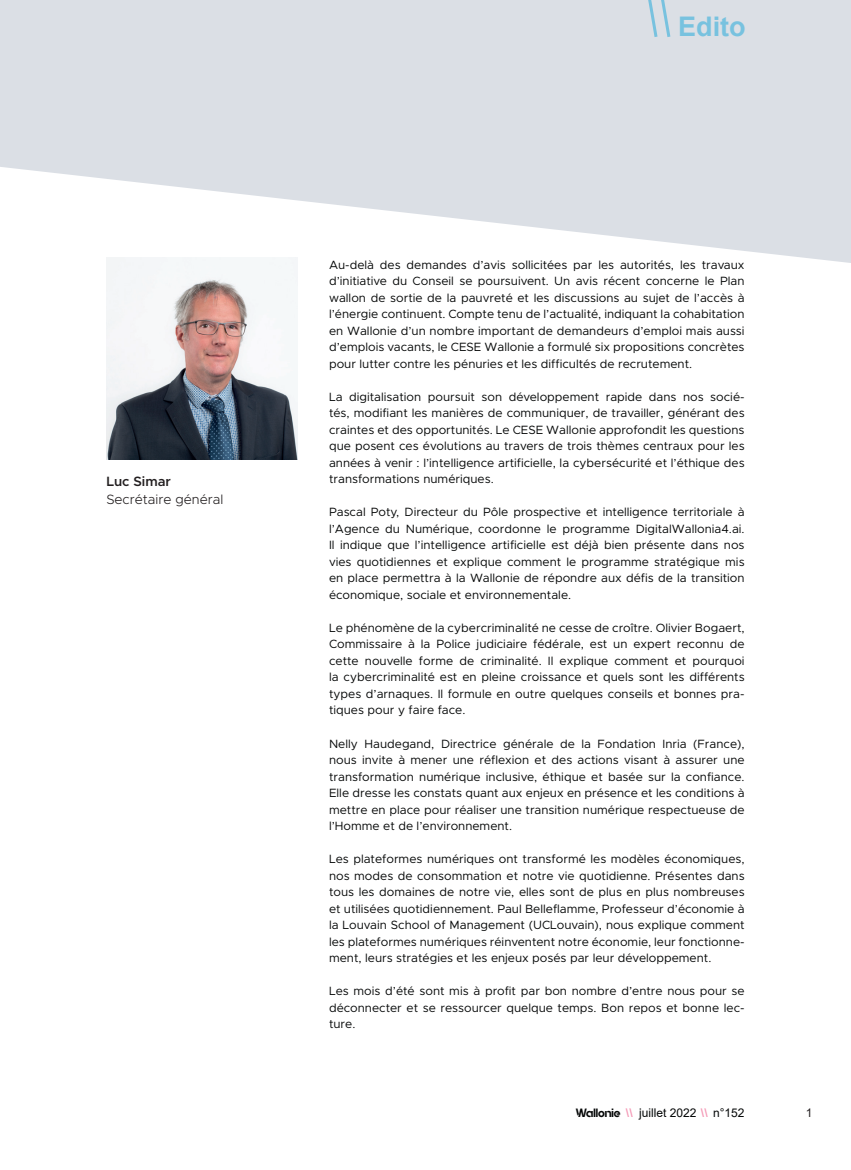
<style>
.page{position:relative;width:851px;height:1170px;background:#fff}
.page>*{position:absolute;margin:0;border:0;box-sizing:border-box;transform-origin:0 0}
.t1{font:700 27px "Arial";color:#78c2df}
.t2{font:300 13.5px "Metropolis";color:#231f20}
.t3{font:600 13.5px "Metropolis";color:#231f20}
.t4{font:12px/16.5px "Metropolis";color:#050707;text-align:justify}
.t5{font:12px "Arial";color:#050707}
.t6{font:12px "Quantify";color:#050707}
.t7{font:12px "Arial";color:#231f20}
</style>
<div class="page">
<svg style="left:0;top:0;width:850px;height:263px;fill:#dbdfe5"></svg>
<svg style="left:642px;top:0;width:30px;height:40px"></svg>
<img style="left:106px;top:257px;width:191px;height:202px">
<p class="t3" style="left:106px;top:473px;width:66px">Luc Simar</p>
<p class="t2" style="left:106px;top:491px;width:118px">Secrétaire général</p>
<h1 class="t1" style="left:678px;top:8px;width:69px">Edito</h1>
<p class="t4" style="left:329px;top:256px;width:417px">Au-delà des demandes d’avis sollicitées par les autorités, les travaux d’initiative du Conseil se poursuivent. Un avis récent concerne le Plan wallon de sortie de la pauvreté et les discussions au sujet de l’accès à l’énergie continuent. Compte tenu de l’actualité, indiquant la cohabitation en Wallonie d’un nombre important de demandeurs d’emploi mais aussi d’emplois vacants, le CESE Wallonie a formulé six propositions concrètes pour lutter contre les pénuries et les difficultés de recrutement.</p>
<p class="t4" style="left:329px;top:388px;width:417px">La digitalisation poursuit son développement rapide dans nos socié&shy;tés, modifiant les manières de communiquer, de travailler, générant des craintes et des opportunités. Le CESE Wallonie approfondit les questions que posent ces évolutions au travers de trois thèmes centraux pour les années à venir : l’intelligence artificielle, la cybersécurité et l’éthique des transformations numériques.</p>
<p class="t4" style="left:329px;top:504px;width:417px">Pascal Poty, Directeur du Pôle prospective et intelligence territoriale à l’Agence du Numérique, coordonne le programme DigitalWallonia4.ai.<br>Il indique que l’intelligence artificielle est déjà bien présente dans nos vies quotidiennes et explique comment le programme stratégique mis en place permettra à la Wallonie de répondre aux défis de la transition économique, sociale et environnementale.</p>
<p class="t4" style="left:329px;top:619px;width:417px">Le phénomène de la cybercriminalité ne cesse de croître. Olivier Bogaert, Commissaire à la Police judiciaire fédérale, est un expert reconnu de cette nouvelle forme de criminalité. Il explique comment et pourquoi la cybercriminalité est en pleine croissance et quels sont les différents types d’arnaques. Il formule en outre quelques conseils et bonnes pra&shy;tiques pour y faire face.</p>
<p class="t4" style="left:329px;top:735px;width:417px">Nelly Haudegand, Directrice générale de la Fondation Inria (France), nous invite à mener une réflexion et des actions visant à assurer une transformation numérique inclusive, éthique et basée sur la confiance.<br>Elle dresse les constats quant aux enjeux en présence et les conditions à mettre en place pour réaliser une transition numérique respectueuse de l’Homme et de l’environnement.</p>
<p class="t4" style="left:329px;top:850px;width:417px">Les plateformes numériques ont transformé les modèles économiques, nos modes de consommation et notre vie quotidienne. Présentes dans tous les domaines de notre vie, elles sont de plus en plus nombreuses et utilisées quotidiennement. Paul Belleflamme, Professeur d’économie à la Louvain School of Management (UCLouvain), nous explique comment les plateformes numériques réinventent notre économie, leur fonctionne&shy;ment, leurs stratégies et les enjeux posés par leur développement.</p>
<p class="t4" style="left:329px;top:982px;width:417px">Les mois d’été sont mis à profit par bon nombre d’entre nous pour se déconnecter et se ressourcer quelque temps. Bon repos et bonne lec&shy;ture.</p>
<p class="t6" style="left:575px;top:1106px;width:46px">Wallonie</p>
<p class="t5" style="left:639px;top:1104px;width:59px">juillet 2022</p>
<p class="t5" style="left:713px;top:1104px;width:33px">n°152</p>
<p class="t7" style="left:805px;top:1104px;width:8px">1</p>
</div>
